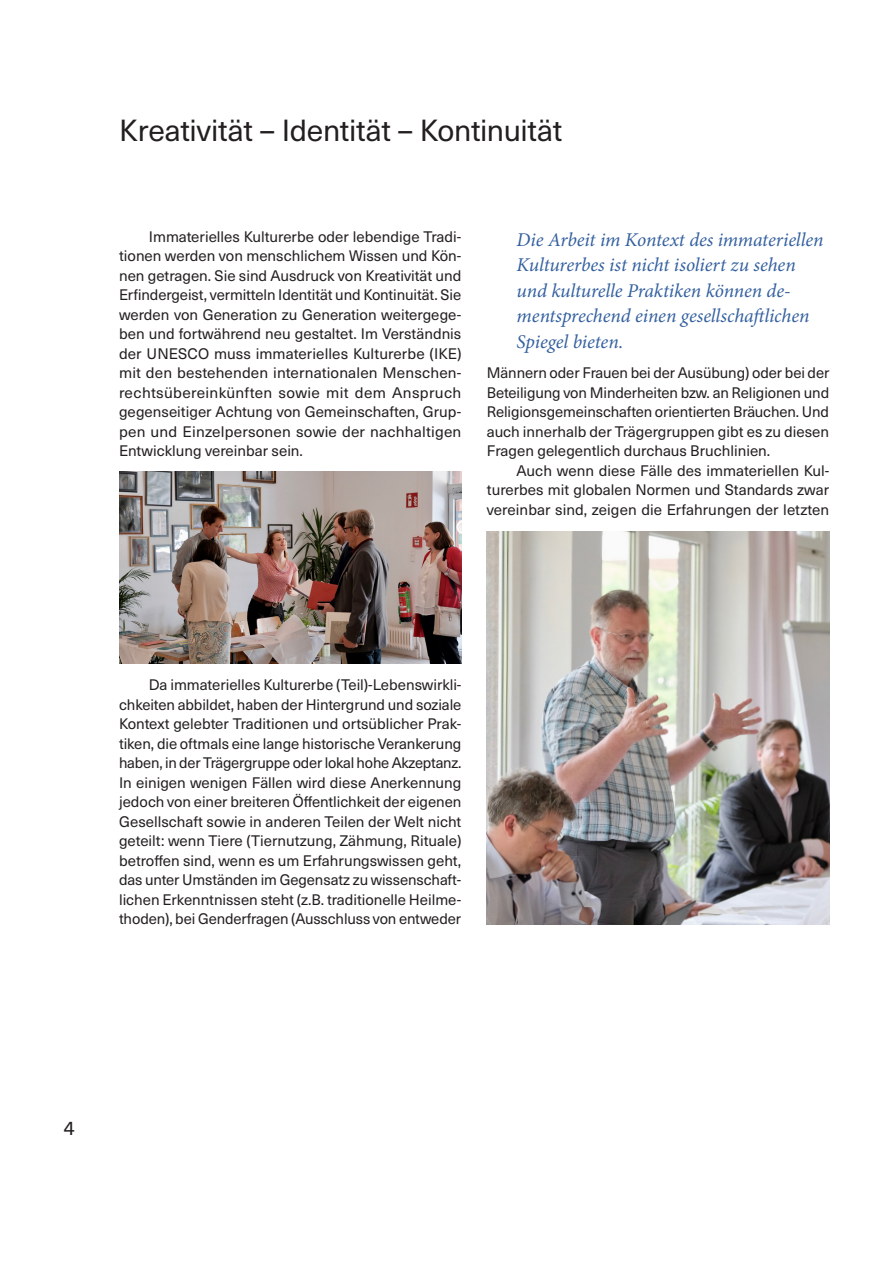
<style>
.page{position:relative;width:893px;height:1263px;background:#fff}
.page>*{position:absolute;margin:0;border:0;box-sizing:border-box;transform-origin:0 0}
.t1{font:30px "Neue Haas Unica Pro";letter-spacing:-.01em;color:#231f20}
.t2{font:italic 19.5px/25.5px "Minion Pro";letter-spacing:-.005em;color:#33609f}
.t3{font:19.5px "Neue Haas Unica Pro";color:#231f20}
.t4{font:15px/19.5px "Neue Haas Unica Pro";color:#231f20;text-align:justify}
</style>
<div class="page">
<img style="left:119px;top:471px;width:342px;height:193px">
<img style="left:487px;top:532px;width:342px;height:392px">
<h1 class="t1" style="left:119px;top:112px;width:445px">Kreativität – Identität – Kontinuität</h1>
<p class="t4" style="left:119px;top:227px;width:344px;text-indent:30px">Immaterielles Kulturerbe oder lebendige Tradi&shy;tionen werden von menschlichem Wissen und Kön&shy;nen getragen. Sie sind Ausdruck von Kreativität und Erfindergeist, vermitteln Identität und Kontinuität. Sie werden von Generation zu Generation weitergege&shy;ben und fortwährend neu gestaltet. Im Verständnis der UNESCO muss immaterielles Kulturerbe (IKE) mit den bestehenden internationalen Menschen&shy;rechtsübereinkünften sowie mit dem Anspruch gegenseitiger Achtung von Gemeinschaften, Grup&shy;pen und Einzelpersonen sowie der nachhaltigen Entwicklung vereinbar sein.</p>
<h2 class="t2" style="left:517px;top:227px;width:308px">Die Arbeit im Kontext des immateriellen Kulturerbes ist nicht isoliert zu sehen und kulturelle Praktiken können de&shy;mentsprechend einen gesellschaftlichen Spiegel bieten.</h2>
<p class="t4" style="left:487px;top:363px;width:344px">Männern oder Frauen bei der Ausübung) oder bei der Beteiligung von Minderheiten bzw. an Religionen und Religionsgemeinschaften orientierten Bräuchen. Und auch innerhalb der Trägergruppen gibt es zu diesen Fragen gelegentlich durchaus Bruchlinien.</p>
<p class="t4" style="left:487px;top:461px;width:344px;text-indent:30px">Auch wenn diese Fälle des immateriellen Kul&shy;turerbes mit globalen Normen und Standards zwar vereinbar sind, zeigen die Erfahrungen der letzten</p>
<p class="t4" style="left:119px;top:675px;width:344px;text-indent:30px">Da immaterielles Kulturerbe (Teil)-Lebenswirkli&shy;chkeiten abbildet, haben der Hintergrund und soziale Kontext gelebter Traditionen und ortsüblicher Prak&shy;tiken, die oftmals eine lange historische Verankerung haben, in der Trägergruppe oder lokal hohe Akzeptanz.<br>In einigen wenigen Fällen wird diese Anerkennung jedoch von einer breiteren Öffentlichkeit der eigenen Gesellschaft sowie in anderen Teilen der Welt nicht geteilt: wenn Tiere (Tiernutzung, Zähmung, Rituale) betroffen sind, wenn es um Erfahrungswissen geht, das unter Umständen im Gegensatz zu wissenschaft&shy;lichen Erkenntnissen steht (z.B. traditionelle Heilme&shy;thoden), bei Genderfragen (Ausschluss von entweder</p>
<h2 class="t3" style="left:64px;top:1117px;width:12px">4</h2>
</div>
